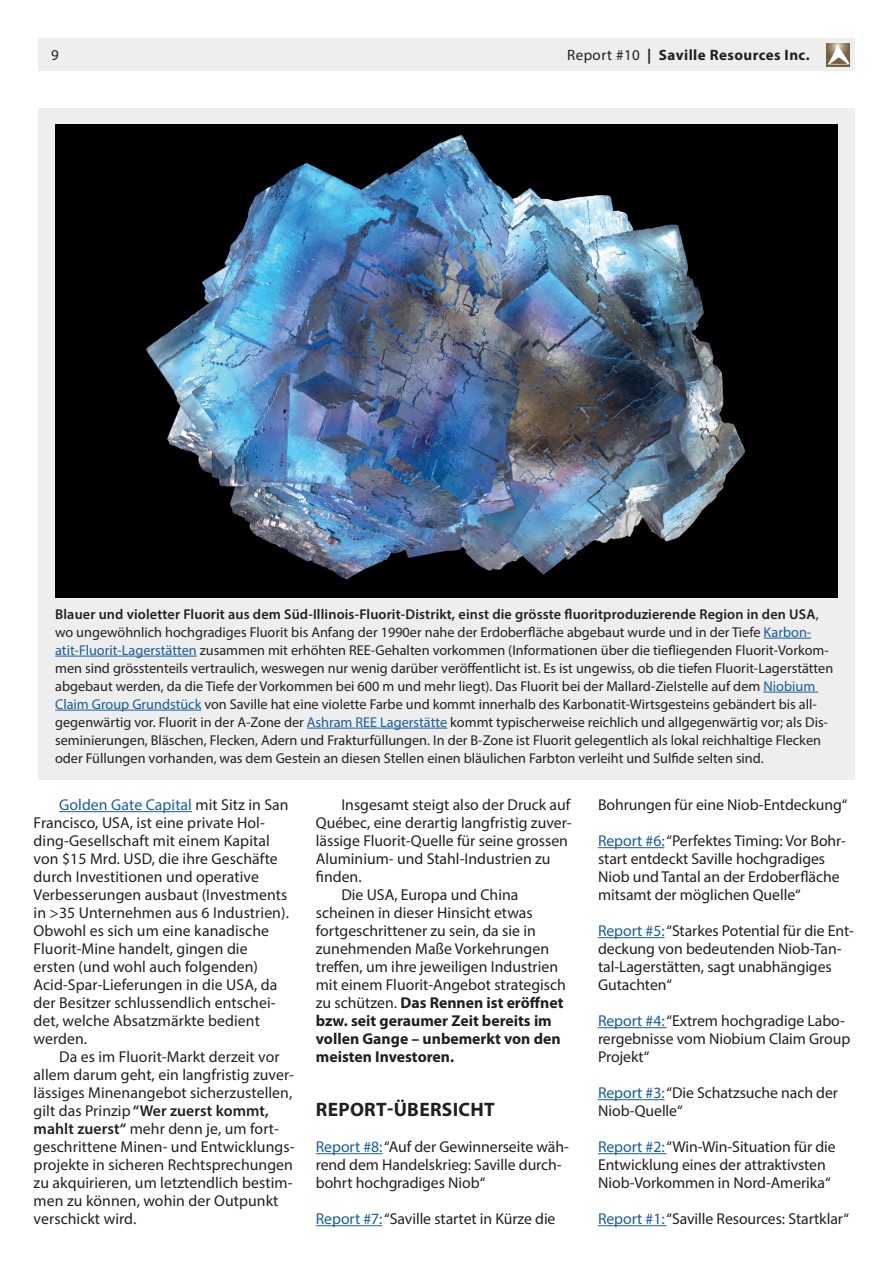
<style>
.page{position:relative;width:893px;height:1263px;background:#fff}
.page>*{position:absolute;margin:0;border:0;box-sizing:border-box;transform-origin:0 0}
.t1{font:700 19.5px "Myriad Pro";letter-spacing:.015em;color:#231f20}
.t2{font:15.75px/18px "Myriad Pro";color:#231f20}
.t3{font:700 15.75px "Myriad Pro";color:#231f20}
.t4{font:700 15px "Myriad Pro";letter-spacing:.03em;color:#231f20}
.t5{font:15px "Myriad Pro";color:#231f20}
.t6{font:14.25px/18px "Myriad Pro";color:#231f20}
.s1{font-weight:400}
.s2{font-weight:600}
.s3{color:#175d9e}
</style>
<div class="page">
<div style="left:38px;top:108px;width:817px;height:671px;background:#eeeeef"></div>
<hr style="left:59px;top:811px;width:133px;height:1px;background:#175d9e">
<hr style="left:316px;top:1153px;width:66px;height:1px;background:#175d9e">
<hr style="left:316px;top:1225px;width:66px;height:1px;background:#175d9e">
<hr style="left:598px;top:847px;width:66px;height:1px;background:#175d9e">
<hr style="left:598px;top:937px;width:66px;height:1px;background:#175d9e">
<hr style="left:598px;top:1027px;width:68px;height:1px;background:#175d9e">
<hr style="left:598px;top:1099px;width:66px;height:1px;background:#175d9e">
<hr style="left:598px;top:1153px;width:68px;height:1px;background:#175d9e">
<hr style="left:598px;top:1225px;width:68px;height:1px;background:#175d9e">
<img style="left:55px;top:125px;width:783px;height:472px">
<hr style="left:764px;top:638px;width:47px;height:1px;background:#175d9e">
<hr style="left:55px;top:656px;width:142px;height:1px;background:#175d9e">
<hr style="left:763px;top:692px;width:55px;height:1px;background:#175d9e">
<hr style="left:55px;top:710px;width:146px;height:1px;background:#175d9e">
<hr style="left:307px;top:728px;width:140px;height:1px;background:#175d9e">
<div style="left:38px;top:38px;width:817px;height:33px;background:#eeeeef"></div>
<img style="left:827px;top:43px;width:22px;height:23px">
<p class="t5" style="left:51px;top:46px;width:9px">9</p>
<p class="t4" style="left:567px;top:47px;width:244px"><span class="s1">Report #10</span> | Saville Resources Inc.</p>
<p class="t6" style="left:55px;top:605px;width:780px"><span class="s2">Blauer und violetter Fluorit aus dem Süd-Illinois-Fluorit-Distrikt, einst die grösste fluoritproduzierende Region in den USA</span>, wo ungewöhnlich hochgradiges Fluorit bis Anfang der 1990er nahe der Erdoberfläche abgebaut wurde und in der Tiefe <span class="s3">Karbon&shy;atit-Fluorit-Lagerstätten</span> zusammen mit erhöhten REE-Gehalten vorkommen (Informationen über die tiefliegenden Fluorit-Vorkom&shy;men sind grösstenteils vertraulich, weswegen nur wenig darüber veröffentlicht ist. Es ist ungewiss, ob die tiefen Fluorit-Lagerstätten abgebaut werden, da die Tiefe der Vorkommen bei 600 m und mehr liegt). Das Fluorit bei der Mallard-Zielstelle auf dem <span class="s3">Niobium Claim Group Grundstück</span> von Saville hat eine violette Farbe und kommt innerhalb des Karbonatit-Wirtsgesteins gebändert bis all&shy;gegenwärtig vor. Fluorit in der A-Zone der <span class="s3">Ashram REE Lagerstätte</span> kommt typischerweise reichlich und allgegenwärtig vor; als Dis&shy;seminierungen, Bläschen, Flecken, Adern und Frakturfüllungen. In der B-Zone ist Fluorit gelegentlich als lokal reichhaltige Flecken oder Füllungen vorhanden, was dem Gestein an diesen Stellen einen bläulichen Farbton verleiht und Sulfide selten sind.</p>
<p class="t2" style="left:34px;top:795px;width:257px;text-indent:26px"><span class="s3">Golden Gate Capital</span> mit Sitz in San Francisco, USA, ist eine private Hol&shy;ding-Gesellschaft mit einem Kapital von $15 Mrd. USD, die ihre Geschäfte durch Investitionen und operative Verbesserungen ausbaut (Investments in &gt;35 Unternehmen aus 6 Industrien).<br>Obwohl es sich um eine kanadische Fluorit-Mine handelt, gingen die ersten (und wohl auch folgenden)<br>Acid-Spar-Lieferungen in die USA, da der Besitzer schlussendlich entschei&shy;det, welche Absatzmärkte bedient werden.</p>
<p class="t2" style="left:34px;top:1048px;width:262px;text-indent:26px">Da es im Fluorit-Markt derzeit vor allem darum geht, ein langfristig zuver&shy;lässiges Minenangebot sicherzustellen, gilt das Prinzip <span class="s2">“Wer zuerst kommt, mahlt zuerst“</span> mehr denn je, um fort&shy;geschrittene Minen- und Entwicklungs&shy;projekte in sicheren Rechtsprechungen zu akquirieren, um letztendlich bestim&shy;men zu können, wohin der Outpunkt verschickt wird.</p>
<p class="t2" style="left:341px;top:795px;width:231px">Insgesamt steigt also der Druck auf</p>
<p class="t2" style="left:316px;top:813px;width:257px">Québec, eine derartig langfristig zuver-</p>
<p class="t2" style="left:316px;top:831px;width:254px">lässige Fluorit-Quelle für seine grossen</p>
<p class="t2" style="left:316px;top:849px;width:236px">Aluminium- und Stahl-Industrien zu</p>
<p class="t2" style="left:316px;top:867px;width:47px">finden.</p>
<p class="t2" style="left:341px;top:885px;width:178px">Die USA, Europa und China</p>
<p class="t2" style="left:316px;top:903px;width:218px">scheinen in dieser Hinsicht etwas</p>
<p class="t2" style="left:316px;top:921px;width:221px">fortgeschrittener zu sein, da sie in</p>
<p class="t2" style="left:316px;top:939px;width:235px">zunehmenden Maße Vorkehrungen</p>
<p class="t2" style="left:316px;top:957px;width:244px">treffen, um ihre jeweiligen Industrien</p>
<p class="t2" style="left:316px;top:975px;width:251px">mit einem Fluorit-Angebot strategisch</p>
<p class="t3" style="left:316px;top:994px;width:249px"><span class="s1">zu schützen.</span> Das Rennen ist eröffnet</p>
<p class="t3" style="left:316px;top:1012px;width:237px">bzw. seit geraumer Zeit bereits im</p>
<p class="t3" style="left:316px;top:1030px;width:246px">vollen Gange – unbemerkt von den</p>
<p class="t3" style="left:316px;top:1048px;width:140px">meisten Investoren.</p>
<p class="t1" style="left:316px;top:1099px;width:181px">REPORT-ÜBERSICHT</p>
<p class="t2" style="left:316px;top:1137px;width:255px"><span class="s3">Report #8:</span> “Auf der Gewinnerseite wäh&shy;rend dem Handelskrieg: Saville durch&shy;bohrt hochgradiges Niob“</p>
<p class="t2" style="left:316px;top:1209px;width:241px"><span class="s3">Report #7:</span> “Saville startet in Kürze die</p>
<p class="t2" style="left:598px;top:795px;width:251px">Bohrungen für eine Niob-Entdeckung“</p>
<p class="t2" style="left:598px;top:831px;width:250px"><span class="s3">Report #6:</span> “Perfektes Timing: Vor Bohr&shy;start entdeckt Saville hochgradiges Niob und Tantal an der Erdoberfläche mitsamt der möglichen Quelle“</p>
<p class="t2" style="left:598px;top:921px;width:258px"><span class="s3">Report #5:</span> “Starkes Potential für die Ent&shy;deckung von bedeutenden Niob-Tan&shy;tal-Lagerstätten, sagt unabhängiges<br>Gutachten“</p>
<p class="t2" style="left:598px;top:1011px;width:254px"><span class="s3">Report #4:</span> “Extrem hochgradige Labo&shy;rergebnisse vom Niobium Claim Group<br>Projekt“</p>
<p class="t2" style="left:598px;top:1084px;width:242px"><span class="s3">Report #3:</span> “Die Schatzsuche nach der<br>Niob-Quelle“</p>
<p class="t2" style="left:598px;top:1138px;width:239px"><span class="s3">Report #2:</span> “Win-Win-Situation für die<br>Entwicklung eines der attraktivsten<br>Niob-Vorkommen in Nord-Amerika“</p>
<p class="t2" style="left:598px;top:1210px;width:252px"><span class="s3">Report #1:</span> “Saville Resources: Startklar“</p>
</div>
